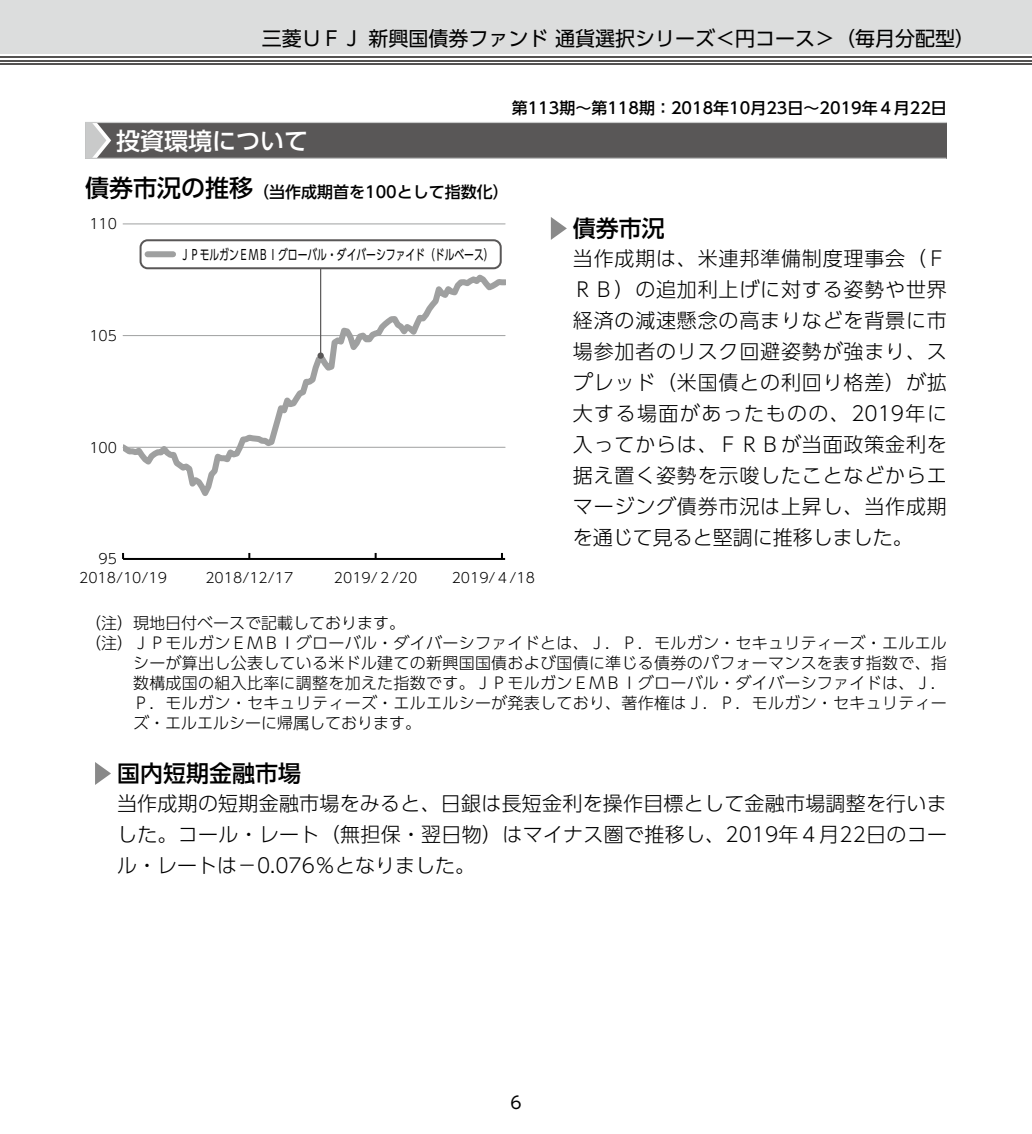
<style>
.page{position:relative;width:1032px;height:1134px;background:#fff}
.page>*{position:absolute;margin:0;border:0;box-sizing:border-box;transform-origin:0 0}
.t1{font:500 24px "UD Shin Go Pro";color:#fff}
.t2{font:500 23px "UD Shin Go Pro";color:#000}
.t3{font:300 20px/31px "UD Shin Go Pro";letter-spacing:.015em;color:#000;text-align:justify}
.t4{font:20px "UD Shin Go Pro";color:#000}
.t5{font:17px "UD Shin Go Pro";color:#000}
.t6{font:300 16px "UD Shin Go Pro";letter-spacing:.015em;color:#000}
.t7{font:500 16px "UD Shin Go Pro";color:#000}
.t8{font:300 14px "UD Shin Go Pro";color:#000}
.t9{font:14px "UD Shin Go Pro";color:#000;scale:.7 1}
.s1{font-size:24px}
</style>
<div class="page">
<div style="left:0;top:0;width:1032px;height:54px;background:#dcdddd"></div>
<hr style="left:0;top:63px;width:1032px;height:2px;background:#545251">
<hr style="left:0;top:60px;width:1032px;height:1px;background:#545251">
<hr style="left:0;top:56px;width:1032px;height:2px;background:#545251">
<div style="left:85px;top:122px;width:862px;height:36px;background:#595757"></div>
<hr style="left:85px;top:158px;width:861px;height:1px;background:#c9caca">
<hr style="left:85px;top:122px;width:862px;height:1px;background:#c9caca">
<svg style="left:85px;top:123px;width:26px;height:35px"></svg>
<hr style="left:123px;top:224px;width:382px;height:1px;background:#9fa0a0">
<svg style="left:123px;top:270px;width:382px;height:226px"></svg>
<hr style="left:123px;top:558px;width:382px;height:2px;background:#000">
<hr style="left:320px;top:254px;width:1px;height:102px;background:#595757">
<div style="left:317px;top:352px;width:7px;height:7px;background:#595757;border-radius:50%"></div>
<div style="left:141px;top:240px;width:360px;height:28px;background:#fff;border-radius:7px"></div>
<div style="left:140px;top:239px;width:362px;height:30px;border:2px solid #595757;border-radius:7px"></div>
<div style="left:148px;top:251px;width:25px;height:6px;background:#9fa0a0"></div>
<svg style="left:551px;top:217px;width:16px;height:23px"></svg>
<svg style="left:95px;top:762px;width:16px;height:23px"></svg>
<p class="t4" style="left:262px;top:22px;width:715px">三菱ＵＦＪ 新興国債券ファンド 通貨選択シリーズ＜円コース＞（毎月分配型）</p>
<p class="t1" style="left:116px;top:121px;width:193px">投資環境について</p>
<p class="t7" style="left:85px;top:179px;width:425px"><span class="s1">債券市況の推移</span>（当作成期首を100として指数化）</p>
<p class="t8" style="left:89px;top:213px;width:29px">110</p>
<p class="t8" style="left:89px;top:324px;width:29px">105</p>
<p class="t8" style="left:89px;top:436px;width:29px">100</p>
<p class="t8" style="left:99px;top:548px;width:20px">95</p>
<p class="t9" style="left:180px;top:243px;width:450px">ＪＰモルガンＥＭＢＩグローバル・ダイバーシファイド（ドルベース）</p>
<p class="t7" style="left:512px;top:95px;width:437px">第113期～第118期：2018年10月23日～2019年４月22日</p>
<p class="t2" style="left:573px;top:210px;width:93px">債券市況</p>
<p class="t3" style="left:573px;top:242px;width:376px">当作成期は、米連邦準備制度理事会（ＦＲＢ）の追加利上げに対する姿勢や世界経済の減速懸念の高まりなどを背景に市場参加者のリスク回避姿勢が強まり、スプレッド（米国債との利回り格差）が拡大する場面があったものの、2019年に入ってからは、ＦＲＢが当面政策金利を据え置く姿勢を示唆したことなどからエマージング債券市況は上昇し、当作成期を通じて見ると堅調に推移しました。</p>
<p class="t8" style="left:79px;top:567px;width:89px">2018/10/19</p>
<p class="t8" style="left:205px;top:567px;width:89px">2018/12/17</p>
<p class="t8" style="left:334px;top:567px;width:85px">2019/２/20</p>
<p class="t8" style="left:452px;top:567px;width:85px">2019/４/18</p>
<p class="t6" style="left:85px;top:610px;width:321px">（注）現地日付ベースで記載しております。</p>
<p class="t6" style="left:85px;top:630px;width:863px">（注）ＪＰモルガンＥＭＢＩグローバル・ダイバーシファイドとは、Ｊ．Ｐ．モルガン・セキュリティーズ・エルエル</p>
<p class="t6" style="left:133px;top:650px;width:815px">シーが算出し公表している米ドル建ての新興国国債および国債に準じる債券のパフォーマンスを表す指数で、指</p>
<p class="t6" style="left:133px;top:670px;width:815px">数構成国の組入比率に調整を加えた指数です。ＪＰモルガンＥＭＢＩグローバル・ダイバーシファイドは、Ｊ．</p>
<p class="t6" style="left:133px;top:690px;width:815px">Ｐ．モルガン・セキュリティーズ・エルエルシーが発表しており、著作権はＪ．Ｐ．モルガン・セキュリティー</p>
<p class="t6" style="left:133px;top:710px;width:289px">ズ・エルエルシーに帰属しております。</p>
<p class="t2" style="left:117px;top:755px;width:185px">国内短期金融市場</p>
<p class="t3" style="left:117px;top:787px;width:831px">当作成期の短期金融市場をみると、日銀は長短金利を操作目標として金融市場調整を行いました。コール・レート（無担保・翌日物）はマイナス圏で推移し、2019年４月22日のコール・レートは－0.076％となりました。</p>
<p class="t5" style="left:510px;top:1089px;width:13px">6</p>
</div>
